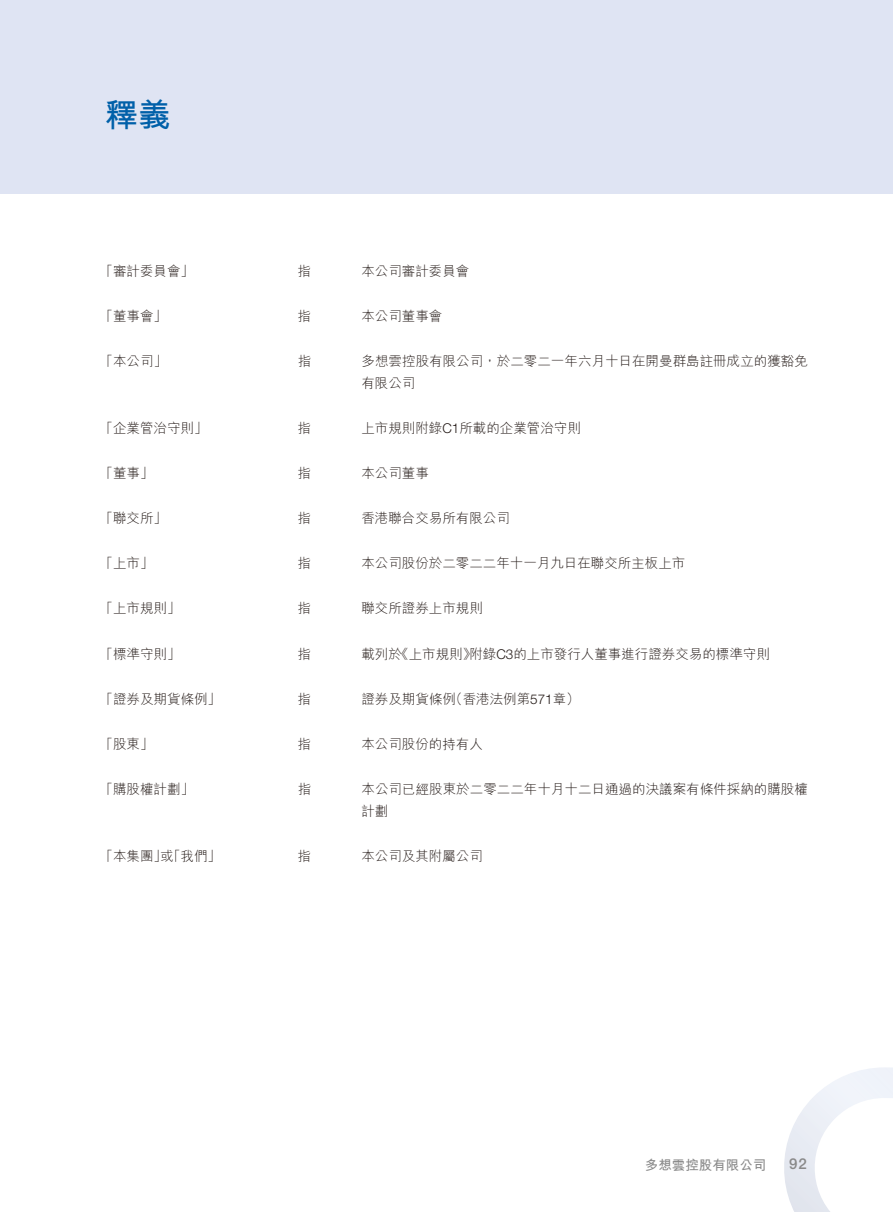
<style>
.page{position:relative;width:893px;height:1212px;background:#fff}
.page>*{position:absolute;margin:0;border:0;box-sizing:border-box;transform-origin:0 0}
.t1{font:33px "M Hei HK Bold E Ten B5 H";color:#0060a9}
.t2{font:500 15px "Helvetica Neue LT Std";color:#898989}
.t3{font:13.5px/22.5px "M Hei HK Light E Ten B5 H";color:#231916}
.t4{font:13.5px "M Hei HK Bold E Ten B5 H";color:#898989}
.s1{font-family:"Helvetica Neue LT Std";font-weight:300}
</style>
<div class="page">
<svg style="left:784px;top:1068px;width:109px;height:144px"></svg>
<div style="left:0;top:0;width:893px;height:193px;background:#dfe4f3"></div>
<h1 class="t1" style="left:105px;top:102px;width:68px">釋義</h1>
<p class="t3" style="left:100px;top:261px;width:96px">「審計委員會」</p>
<p class="t3" style="left:298px;top:261px;width:15px">指</p>
<p class="t3" style="left:361px;top:261px;width:109px">本公司審計委員會</p>
<p class="t3" style="left:100px;top:306px;width:69px">「董事會」</p>
<p class="t3" style="left:298px;top:306px;width:15px">指</p>
<p class="t3" style="left:361px;top:306px;width:82px">本公司董事會</p>
<p class="t3" style="left:100px;top:351px;width:69px">「本公司」</p>
<p class="t3" style="left:298px;top:351px;width:15px">指</p>
<p class="t3" style="left:361px;top:351px;width:448px">多想雲控股有限公司，於二零二一年六月十日在開曼群島註冊成立的獲豁免有限公司</p>
<p class="t3" style="left:100px;top:419px;width:109px">「企業管治守則」</p>
<p class="t3" style="left:298px;top:419px;width:15px">指</p>
<p class="t3" style="left:361px;top:419px;width:221px">上市規則附錄<span class="s1">C1</span>所載的企業管治守則</p>
<p class="t3" style="left:100px;top:464px;width:55px">「董事」</p>
<p class="t3" style="left:298px;top:464px;width:15px">指</p>
<p class="t3" style="left:361px;top:464px;width:69px">本公司董事</p>
<p class="t3" style="left:100px;top:509px;width:69px">「聯交所」</p>
<p class="t3" style="left:298px;top:509px;width:15px">指</p>
<p class="t3" style="left:361px;top:509px;width:150px">香港聯合交易所有限公司</p>
<p class="t3" style="left:100px;top:554px;width:55px">「上市」</p>
<p class="t3" style="left:298px;top:554px;width:15px">指</p>
<p class="t3" style="left:361px;top:554px;width:325px">本公司股份於二零二二年十一月九日在聯交所主板上市</p>
<p class="t3" style="left:100px;top:599px;width:82px">「上市規則」</p>
<p class="t3" style="left:298px;top:599px;width:15px">指</p>
<p class="t3" style="left:361px;top:599px;width:123px">聯交所證券上市規則</p>
<p class="t3" style="left:100px;top:644px;width:82px">「標準守則」</p>
<p class="t3" style="left:298px;top:644px;width:15px">指</p>
<p class="t3" style="left:361px;top:644px;width:410px">載列於《上市規則》附錄<span class="s1">C3</span>的上市發行人董事進行證券交易的標準守則</p>
<p class="t3" style="left:100px;top:689px;width:123px">「證券及期貨條例」</p>
<p class="t3" style="left:298px;top:689px;width:15px">指</p>
<p class="t3" style="left:361px;top:689px;width:220px">證券及期貨條例（香港法例第<span class="s1">571</span>章）</p>
<p class="t3" style="left:100px;top:734px;width:55px">「股東」</p>
<p class="t3" style="left:298px;top:734px;width:15px">指</p>
<p class="t3" style="left:361px;top:734px;width:123px">本公司股份的持有人</p>
<p class="t3" style="left:100px;top:779px;width:96px">「購股權計劃」</p>
<p class="t3" style="left:298px;top:779px;width:15px">指</p>
<p class="t3" style="left:361px;top:779px;width:448px">本公司已經股東於二零二二年十月十二日通過的決議案有條件採納的購股權計劃</p>
<p class="t3" style="left:100px;top:846px;width:123px">「本集團」或「我們」</p>
<p class="t3" style="left:298px;top:846px;width:15px">指</p>
<p class="t3" style="left:361px;top:846px;width:123px">本公司及其附屬公司</p>
<p class="t4" style="left:645px;top:1160px;width:123px">多想雲控股有限公司</p>
<p class="t2" style="left:789px;top:1158px;width:19px">92</p>
</div>
